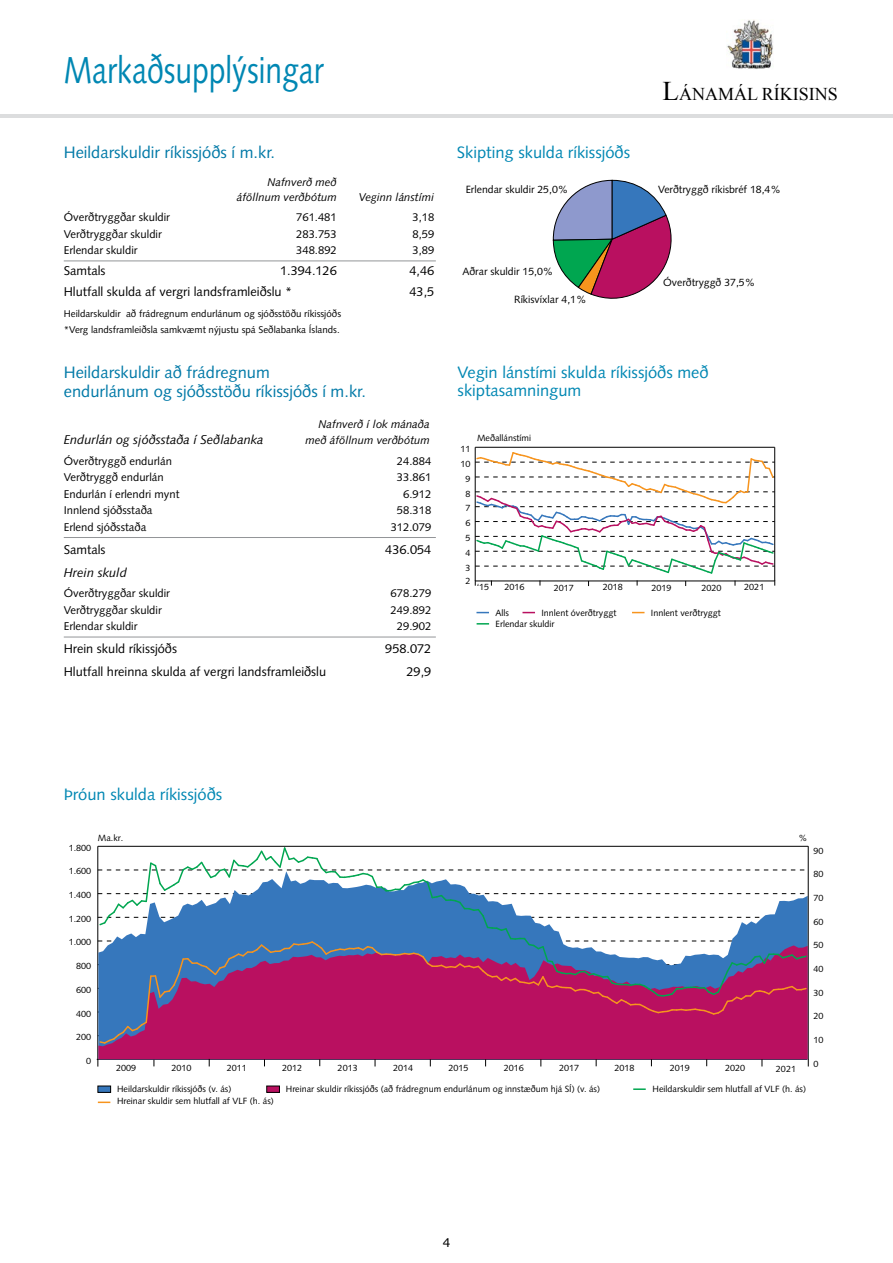
<style>
.page{position:relative;width:893px;height:1263px;background:#fff}
.page>*{position:absolute;margin:0;border:0;box-sizing:border-box;transform-origin:0 0}
.t1{font:37.5px "Syntax LT Std";color:#0087b3;scale:.8 1}
.t2{font:18px "Times New Roman";color:#000}
.t3{font:16.5px/19.5px "Syntax LT Std";color:#0079a7}
.t4{font:16.5px/18px "Syntax LT Std";color:#0087b3}
.t5{font:12.75px "Syntax LT Std";color:#000}
.t6{font:italic 12.75px "Syntax LT Std";color:#000}
.t7{font:12px "Verdana";color:#000}
.t8{font:11.25px "Syntax LT Std";color:#000}
.t9{font:italic 11.25px/15px "Syntax LT Std";color:#000;text-align:right}
.t10{font:10.5px "Syntax LT Std";color:#000}
.t11{font:9.75px/16.5px "Syntax LT Std";color:#000}
.t12{font:9px/12px "Syntax LT Std";color:#000}
.s1{font-size:27px}
</style>
<div class="page">
<hr style="left:0;top:115px;width:893px;height:3px;background:#dcddde">
<img style="left:727px;top:20px;width:47px;height:49px">
<hr style="left:64px;top:261px;width:372px;height:1px;background:#939598">
<hr style="left:64px;top:537px;width:372px;height:1px;background:#939598">
<hr style="left:64px;top:637px;width:372px;height:1px;background:#939598">
<svg style="left:477px;top:623px;width:12px;height:1px"></svg>
<svg style="left:476px;top:612px;width:13px;height:1px"></svg>
<svg style="left:522px;top:612px;width:13px;height:1px"></svg>
<svg style="left:632px;top:612px;width:12px;height:1px"></svg>
<hr style="left:475px;top:447px;width:1px;height:134px;background:#000">
<hr style="left:475px;top:581px;width:300px;height:1px;background:#000">
<hr style="left:475px;top:447px;width:300px;height:1px;background:#000">
<svg style="left:475px;top:451px;width:299px;height:124px"></svg>
<hr style="left:774px;top:447px;width:1px;height:134px;background:#000">
<svg style="left:98px;top:1101px;width:12px;height:2px"></svg>
<svg style="left:633px;top:1088px;width:13px;height:2px"></svg>
<hr style="left:97px;top:846px;width:1px;height:213px;background:#000">
<hr style="left:97px;top:1059px;width:710px;height:1px;background:#000">
<div style="left:98px;top:1086px;width:13px;height:6px;background:#3677bc"></div>
<div style="left:267px;top:1086px;width:12px;height:6px;background:#b91060"></div>
<hr style="left:808px;top:846px;width:1px;height:213px;background:#000">
<div style="left:98px;top:1045px;width:710px;height:14px;background:#b91060"></div>
<svg style="left:98px;top:846px;width:710px;height:199px"></svg>
<svg style="left:553px;top:180px;width:119px;height:119px"></svg>
<h1 class="t1" style="left:64px;top:48px;width:327px">Markaðsupplýsingar</h1>
<h3 class="t3" style="left:64px;top:143px;width:213px">Heildarskuldir ríkissjóðs í m.kr.</h3>
<p class="t9" style="left:237px;top:174px;width:102px">Nafnverð með áföllnum verðbótum</p>
<p class="t9" style="left:358px;top:189px;width:77px">Veginn lánstími</p>
<p class="t8" style="left:64px;top:211px;width:108px">Óverðtryggðar skuldir</p>
<p class="t8" style="left:296px;top:211px;width:42px">761.481</p>
<p class="t8" style="left:412px;top:211px;width:23px">3,18</p>
<p class="t8" style="left:64px;top:227px;width:100px">Verðtryggðar skuldir</p>
<p class="t8" style="left:296px;top:227px;width:42px">283.753</p>
<p class="t8" style="left:412px;top:227px;width:23px">8,59</p>
<p class="t8" style="left:64px;top:244px;width:75px">Erlendar skuldir</p>
<p class="t8" style="left:296px;top:244px;width:42px">348.892</p>
<p class="t8" style="left:412px;top:244px;width:23px">3,89</p>
<h3 class="t5" style="left:64px;top:263px;width:43px">Samtals</h3>
<h3 class="t5" style="left:280px;top:263px;width:58px">1.394.126</h3>
<h3 class="t5" style="left:409px;top:263px;width:26px">4,46</h3>
<h3 class="t5" style="left:64px;top:284px;width:230px">Hlutfall skulda af vergri landsframleiðslu *</h3>
<h3 class="t5" style="left:409px;top:284px;width:26px">43,5</h3>
<p class="t11" style="left:64px;top:305px;width:279px">Heildarskuldir að frádregnum endurlánum og sjóðsstöðu ríkissjóðs *Verg landsframleiðsla samkvæmt nýjustu spá Seðlabanka Íslands.</p>
<h3 class="t3" style="left:64px;top:362px;width:304px">Heildarskuldir að frádregnum<br>endurlánum og sjóðsstöðu ríkissjóðs í m.kr.</h3>
<p class="t9" style="left:318px;top:416px;width:113px">Nafnverð í lok mánaða</p>
<h3 class="t6" style="left:64px;top:432px;width:201px">Endurlán og sjóðsstaða í Seðlabanka</h3>
<p class="t9" style="left:305px;top:433px;width:126px">með áföllnum verðbótum</p>
<p class="t8" style="left:64px;top:454px;width:110px">Óverðtryggð endurlán</p>
<p class="t8" style="left:397px;top:454px;width:36px">24.884</p>
<p class="t8" style="left:64px;top:471px;width:101px">Verðtryggð endurlán</p>
<p class="t8" style="left:397px;top:471px;width:36px">33.861</p>
<p class="t8" style="left:64px;top:487px;width:117px">Endurlán í erlendri mynt</p>
<p class="t8" style="left:403px;top:487px;width:30px">6.912</p>
<p class="t8" style="left:64px;top:504px;width:90px">Innlend sjóðsstaða</p>
<p class="t8" style="left:397px;top:504px;width:36px">58.318</p>
<p class="t8" style="left:64px;top:520px;width:84px">Erlend sjóðsstaða</p>
<p class="t8" style="left:391px;top:520px;width:42px">312.079</p>
<h3 class="t5" style="left:64px;top:542px;width:43px">Samtals</h3>
<h3 class="t5" style="left:385px;top:542px;width:48px">436.054</h3>
<h3 class="t6" style="left:64px;top:565px;width:65px">Hrein skuld</h3>
<p class="t8" style="left:64px;top:587px;width:108px">Óverðtryggðar skuldir</p>
<p class="t8" style="left:391px;top:587px;width:42px">678.279</p>
<p class="t8" style="left:64px;top:603px;width:100px">Verðtryggðar skuldir</p>
<p class="t8" style="left:391px;top:603px;width:42px">249.892</p>
<p class="t8" style="left:64px;top:620px;width:75px">Erlendar skuldir</p>
<p class="t8" style="left:397px;top:620px;width:36px">29.902</p>
<h3 class="t5" style="left:64px;top:641px;width:115px">Hrein skuld ríkissjóðs</h3>
<h3 class="t5" style="left:385px;top:641px;width:48px">958.072</h3>
<h3 class="t5" style="left:64px;top:664px;width:264px">Hlutfall hreinna skulda af vergri landsframleiðslu</h3>
<h3 class="t5" style="left:406px;top:664px;width:26px">29,9</h3>
<h3 class="t4" style="left:457px;top:144px;width:175px">Skipting skulda ríkissjóðs</h3>
<h2 class="t2" style="left:663px;top:82px;width:177px"><span class="s1">L</span>ÁNAMÁL RÍKISINS</h2>
<p class="t10" style="left:466px;top:183px;width:104px">Erlendar skuldir 25,0%</p>
<p class="t10" style="left:658px;top:183px;width:124px">Verðtryggð ríkisbréf 18,4%</p>
<p class="t10" style="left:462px;top:265px;width:93px">Aðrar skuldir 15,0%</p>
<p class="t10" style="left:514px;top:294px;width:74px">Ríkisvíxlar 4,1%</p>
<p class="t10" style="left:663px;top:277px;width:94px">Óverðtryggð 37,5%</p>
<h3 class="t4" style="left:458px;top:363px;width:253px">Vegin lánstími skulda ríkissjóðs með skiptasamningum</h3>
<p class="t12" style="left:460px;top:443px;width:12px">11</p>
<p class="t12" style="left:477px;top:432px;width:55px">Meðallánstími</p>
<p class="t12" style="left:460px;top:458px;width:12px">10</p>
<p class="t12" style="left:465px;top:473px;width:7px">9</p>
<p class="t12" style="left:465px;top:487px;width:7px">8</p>
<p class="t12" style="left:465px;top:502px;width:7px">7</p>
<p class="t12" style="left:465px;top:517px;width:7px">6</p>
<p class="t12" style="left:465px;top:532px;width:7px">5</p>
<p class="t12" style="left:465px;top:547px;width:7px">4</p>
<p class="t12" style="left:465px;top:562px;width:7px">3</p>
<p class="t12" style="left:465px;top:575px;width:7px">2</p>
<p class="t12" style="left:477px;top:581px;width:14px">‘15</p>
<p class="t12" style="left:505px;top:581px;width:22px">2016</p>
<p class="t12" style="left:554px;top:581px;width:22px">2017</p>
<p class="t12" style="left:603px;top:581px;width:22px">2018</p>
<p class="t12" style="left:651px;top:581px;width:22px">2019</p>
<p class="t12" style="left:701px;top:581px;width:22px">2020</p>
<p class="t12" style="left:744px;top:581px;width:22px">2021</p>
<p class="t12" style="left:495px;top:607px;width:15px">Alls</p>
<p class="t12" style="left:541px;top:607px;width:77px">Innlent óverðtryggt</p>
<p class="t12" style="left:651px;top:607px;width:72px">Innlent verðtryggt</p>
<p class="t12" style="left:495px;top:618px;width:61px">Erlendar skuldir</p>
<h3 class="t4" style="left:64px;top:786px;width:160px">Þróun skulda ríkissjóðs</h3>
<p class="t12" style="left:98px;top:832px;width:27px">Ma.kr.</p>
<p class="t12" style="left:799px;top:832px;width:10px">%</p>
<p class="t12" style="left:69px;top:842px;width:24px">1.800</p>
<p class="t12" style="left:813px;top:845px;width:12px">90</p>
<p class="t12" style="left:69px;top:865px;width:24px">1.600</p>
<p class="t12" style="left:813px;top:868px;width:12px">80</p>
<p class="t12" style="left:69px;top:889px;width:24px">1.400</p>
<p class="t12" style="left:813px;top:892px;width:12px">70</p>
<p class="t12" style="left:69px;top:913px;width:24px">1.200</p>
<p class="t12" style="left:813px;top:916px;width:12px">60</p>
<p class="t12" style="left:69px;top:936px;width:24px">1.000</p>
<p class="t12" style="left:813px;top:939px;width:12px">50</p>
<p class="t12" style="left:76px;top:960px;width:17px">800</p>
<p class="t12" style="left:813px;top:963px;width:12px">40</p>
<p class="t12" style="left:76px;top:984px;width:17px">600</p>
<p class="t12" style="left:813px;top:987px;width:12px">30</p>
<p class="t12" style="left:76px;top:1007px;width:17px">400</p>
<p class="t12" style="left:813px;top:1010px;width:12px">20</p>
<p class="t12" style="left:76px;top:1031px;width:17px">200</p>
<p class="t12" style="left:813px;top:1034px;width:12px">10</p>
<p class="t12" style="left:86px;top:1055px;width:7px">0</p>
<p class="t12" style="left:116px;top:1062px;width:22px">2009</p>
<p class="t12" style="left:172px;top:1062px;width:22px">2010</p>
<p class="t12" style="left:227px;top:1062px;width:22px">2011</p>
<p class="t12" style="left:282px;top:1062px;width:22px">2012</p>
<p class="t12" style="left:338px;top:1062px;width:22px">2013</p>
<p class="t12" style="left:393px;top:1062px;width:22px">2014</p>
<p class="t12" style="left:448px;top:1062px;width:22px">2015</p>
<p class="t12" style="left:504px;top:1062px;width:22px">2016</p>
<p class="t12" style="left:559px;top:1062px;width:22px">2017</p>
<p class="t12" style="left:614px;top:1062px;width:22px">2018</p>
<p class="t12" style="left:670px;top:1062px;width:22px">2019</p>
<p class="t12" style="left:725px;top:1062px;width:22px">2020</p>
<p class="t12" style="left:286px;top:1083px;width:316px">Hreinar skuldir ríkissjóðs (að frádregnum endurlánum og innstæðum hjá SÍ) (v. ás)</p>
<p class="t12" style="left:652px;top:1083px;width:155px">Heildarskuldir sem hlutfall af VLF (h. ás)</p>
<p class="t12" style="left:776px;top:1063px;width:22px">2021</p>
<p class="t12" style="left:117px;top:1083px;width:158px">Heildarskuldir ríkissjóðs (v. ás)<br>Hreinar skuldir sem hlutfall af VLF (h. ás)</p>
<p class="t12" style="left:813px;top:1058px;width:7px">0</p>
<h3 class="t7" style="left:443px;top:1235px;width:9px">4</h3>
</div>
